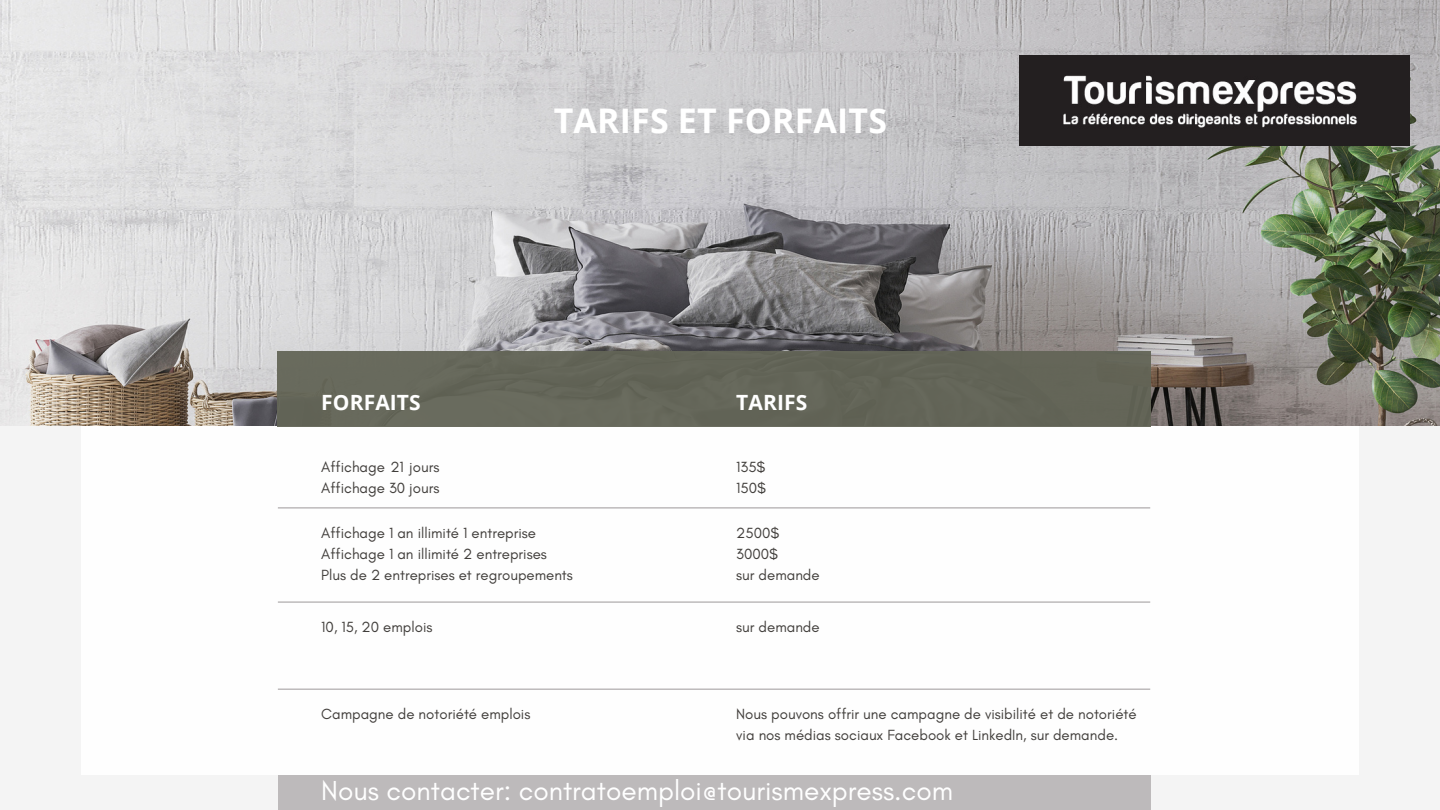
<style>
.page{position:relative;width:1440px;height:810px;background:#f4f4f4}
.page>*{position:absolute;margin:0;border:0;box-sizing:border-box;transform-origin:0 0}
.t1{font:700 34px "Open Sans";letter-spacing:.005em;color:#fff}
.t2{font:28px "Glacial Indifference";color:#fff}
.t3{font:700 21px "Open Sans";letter-spacing:.005em;color:#fff}
.t4{font:15px/21px "Glacial Indifference";color:#413e3b}
</style>
<div class="page">
<img style="left:0;top:0;width:1440px;height:426px">
<div style="left:81px;top:426px;width:1278px;height:349px;background:#fff"></div>
<div style="left:278px;top:351px;width:872px;height:75px;background:#646658"></div>
<div style="left:278px;top:775px;width:872px;height:34px;background:#bdbabb"></div>
<hr style="left:278px;top:507px;width:872px;height:2px;background:#bdbabb">
<hr style="left:278px;top:601px;width:872px;height:2px;background:#bdbabb">
<hr style="left:278px;top:688px;width:872px;height:2px;background:#bdbabb">
<img style="left:1020px;top:55px;width:390px;height:90px">
<p class="t1" style="left:554px;top:97px;width:335px">TARIFS ET FORFAITS</p>
<p class="t3" style="left:321px;top:387px;width:101px">FORFAITS</p>
<p class="t3" style="left:736px;top:387px;width:73px">TARIFS</p>
<p class="t4" style="left:321px;top:456px;width:120px">Affichage 21 jours<br>Affichage 30 jours</p>
<p class="t4" style="left:321px;top:522px;width:227px">Affichage 1 an illimité 1 entreprise<br>Affichage 1 an illimité 2 entreprises</p>
<p class="t4" style="left:321px;top:564px;width:253px">Plus de 2 entreprises et regroupements</p>
<p class="t4" style="left:321px;top:616px;width:113px">10, 15, 20 emplois</p>
<p class="t4" style="left:736px;top:456px;width:31px">135$<br>150$</p>
<p class="t4" style="left:736px;top:522px;width:45px">2500$</p>
<p class="t4" style="left:736px;top:543px;width:43px">3000$</p>
<p class="t4" style="left:736px;top:564px;width:85px">sur demande</p>
<p class="t4" style="left:736px;top:616px;width:85px">sur demande</p>
<p class="t4" style="left:321px;top:704px;width:211px">Campagne de notoriété emplois</p>
<p class="t4" style="left:736px;top:704px;width:402px">Nous pouvons offrir une campagne de visibilité et de notoriété via nos médias sociaux Facebook et LinkedIn, sur demande.</p>
<p class="t2" style="left:321px;top:773px;width:633px">Nous contacter: contratoemploi@tourismexpress.com</p>
</div>
